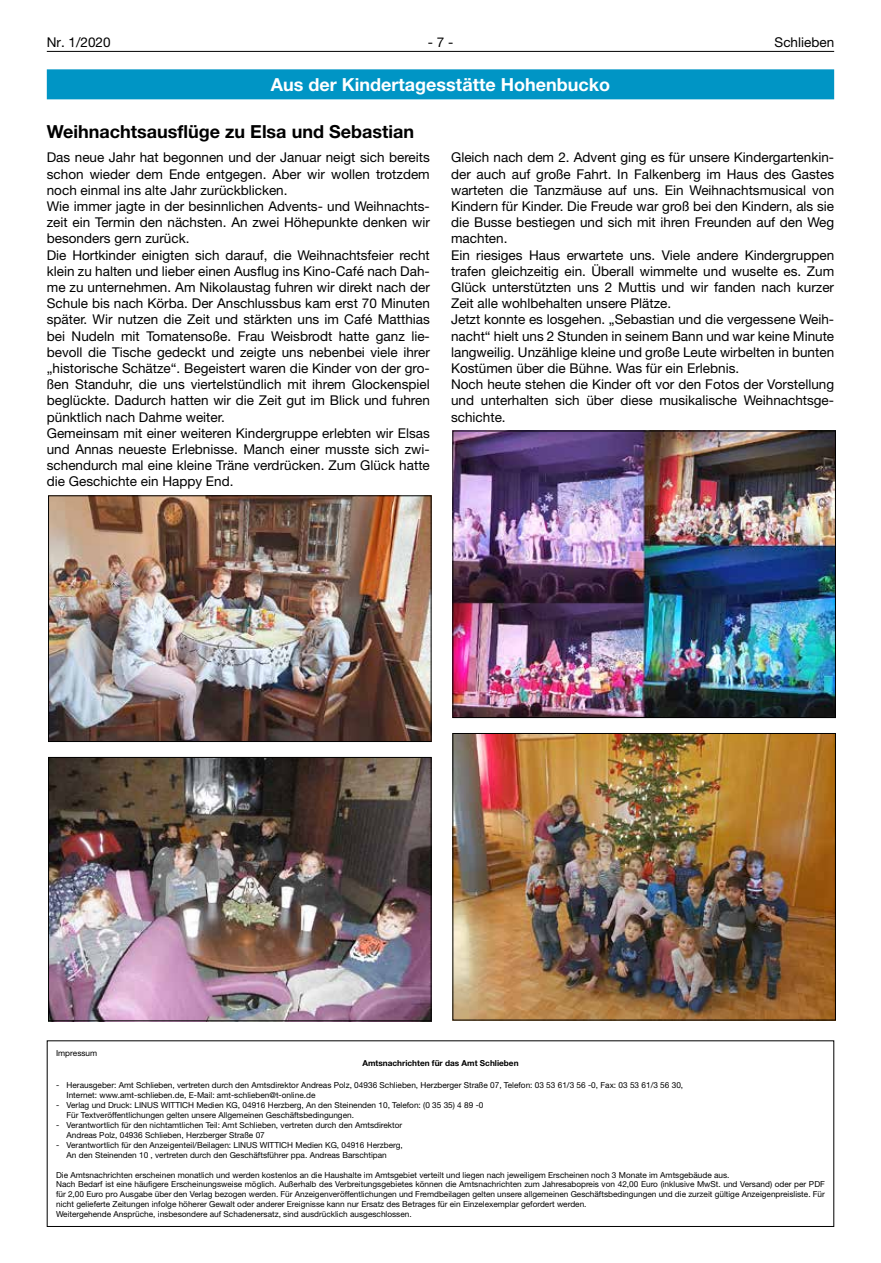
<style>
.page{position:relative;width:881px;height:1263px;background:#fff}
.page>*{position:absolute;margin:0;border:0;box-sizing:border-box;transform-origin:0 0}
.t1{font:700 18px "Helvetica Neue LT";color:#000}
.t2{font:700 18px "Helvetica Neue LT";color:#fff}
.t3{font:13.5px/16.2px "Helvetica Neue LT";color:#000}
.t4{font:8.25px/9.9px "Helvetica Neue LT";color:#000}
.t5{font:700 8.25px "Helvetica Neue LT";color:#000}
</style>
<div class="page">
<hr style="left:47px;top:51px;width:786px;height:1px;background:#000">
<div style="left:47px;top:69px;width:786px;height:30px;background:#0095c5"></div>
<img style="left:50px;top:498px;width:379px;height:242px">
<div style="left:48px;top:496px;width:383px;height:246px;border:1px solid #000"></div>
<img style="left:50px;top:759px;width:379px;height:260px">
<div style="left:48px;top:757px;width:383px;height:264px;border:1px solid #000"></div>
<img style="left:454px;top:433px;width:379px;height:283px">
<div style="left:452px;top:431px;width:383px;height:287px;border:1px solid #000"></div>
<img style="left:454px;top:735px;width:379px;height:283px">
<div style="left:452px;top:733px;width:383px;height:287px;border:1px solid #000"></div>
<div style="left:47px;top:1040px;width:786px;height:187px;border:1px solid #000"></div>
<p class="t3" style="left:47px;top:34px;width:65px">Nr. 1/2020</p>
<p class="t3" style="left:427px;top:34px;width:27px">- 7 -</p>
<p class="t3" style="left:774px;top:34px;width:61px">Schlieben</p>
<h1 class="t2" style="left:271px;top:73px;width:341px">Aus der Kindertagesstätte Hohenbucko</h1>
<h1 class="t1" style="left:47px;top:120px;width:368px">Weihnachtsausflüge zu Elsa und Sebastian</h1>
<p class="t3" style="left:47px;top:149px;width:384px">Das neue Jahr hat begonnen und der Januar neigt sich bereits schon wieder dem Ende entgegen. Aber wir wollen trotzdem noch einmal ins alte Jahr zurückblicken.<br>Wie immer jagte in der besinnlichen Advents- und Weihnachts&shy;zeit ein Termin den nächsten. An zwei Höhepunkte denken wir besonders gern zurück.<br>Die Hortkinder einigten sich darauf, die Weihnachtsfeier recht klein zu halten und lieber einen Ausflug ins Kino-Café nach Dah&shy;me zu unternehmen. Am Nikolaustag fuhren wir direkt nach der Schule bis nach Körba. Der Anschlussbus kam erst 70 Minuten später. Wir nutzen die Zeit und stärkten uns im Café Matthias bei Nudeln mit Tomatensoße. Frau Weisbrodt hatte ganz lie&shy;bevoll die Tische gedeckt und zeigte uns nebenbei viele ihrer „historische Schätze“. Begeistert waren die Kinder von der gro&shy;ßen Standuhr, die uns viertelstündlich mit ihrem Glockenspiel beglückte. Dadurch hatten wir die Zeit gut im Blick und fuhren pünktlich nach Dahme weiter.<br>Gemeinsam mit einer weiteren Kindergruppe erlebten wir Elsas und Annas neueste Erlebnisse. Manch einer musste sich zwi&shy;schendurch mal eine kleine Träne verdrücken. Zum Glück hatte die Geschichte ein Happy End.</p>
<p class="t3" style="left:451px;top:149px;width:384px">Gleich nach dem 2. Advent ging es für unsere Kindergartenkin&shy;der auch auf große Fahrt. In Falkenberg im Haus des Gastes warteten die Tanzmäuse auf uns. Ein Weihnachtsmusical von Kindern für Kinder. Die Freude war groß bei den Kindern, als sie die Busse bestiegen und sich mit ihren Freunden auf den Weg machten.<br>Ein riesiges Haus erwartete uns. Viele andere Kindergruppen trafen gleichzeitig ein. Überall wimmelte und wuselte es. Zum Glück unterstützten uns 2 Muttis und wir fanden nach kurzer Zeit alle wohlbehalten unsere Plätze.<br>Jetzt konnte es losgehen. „Sebastian und die vergessene Weih&shy;nacht“ hielt uns 2 Stunden in seinem Bann und war keine Minute langweilig. Unzählige kleine und große Leute wirbelten in bunten Kostümen über die Bühne. Was für ein Erlebnis.<br>Noch heute stehen die Kinder oft vor den Fotos der Vorstellung und unterhalten sich über diese musikalische Weihnachtsge&shy;schichte.</p>
<p class="t4" style="left:56px;top:1048px;width:43px">Impressum</p>
<p class="t5" style="left:362px;top:1058px;width:158px">Amtsnachrichten für das Amt Schlieben</p>
<p class="t4" style="left:67px;top:1080px;width:618px;text-indent:-11px">- Herausgeber: Amt Schlieben, vertreten durch den Amtsdirektor Andreas Polz, 04936 Schlieben, Herzberger Straße 07, Telefon: 03 53 61/3 56 -0, Fax: 03 53 61/3 56 30,<br>Internet: www.amt-schlieben.de, E-Mail: amt-schlieben@t-online.de</p>
<p class="t4" style="left:67px;top:1100px;width:418px;text-indent:-11px">- Verlag und Druck: LINUS WITTICH Medien KG, 04916 Herzberg, An den Steinenden 10, Telefon: (0 35 35) 4 89 -0<br>Für Textveröffentlichungen gelten unsere Allgemeinen Geschäftsbedingungen.</p>
<p class="t4" style="left:67px;top:1120px;width:337px;text-indent:-11px">- Verantwortlich für den nichtamtlichen Teil: Amt Schlieben, vertreten durch den Amtsdirektor<br>Andreas Polz, 04936 Schlieben, Herzberger Straße 07</p>
<p class="t4" style="left:67px;top:1140px;width:337px;text-indent:-11px">- Verantwortlich für den Anzeigenteil/Beilagen: LINUS WITTICH Medien KG, 04916 Herzberg,<br>An den Steinenden 10 , vertreten durch den Geschäftsführer ppa. Andreas Barschtipan</p>
<p class="t4" style="left:56px;top:1169px;width:770px">Die Amtsnachrichten erscheinen monatlich und werden kostenlos an die Haushalte im Amtsgebiet verteilt und liegen nach jeweiligem Erscheinen noch 3 Monate im Amtsgebäude aus.<br>Nach Bedarf ist eine häufigere Erscheinungsweise möglich. Außerhalb des Verbreitungsgebietes können die Amtsnachrichten zum Jahresabopreis von 42,00 Euro (inklusive MwSt. und Versand) oder per PDF für 2,00 Euro pro Ausgabe über den Verlag bezogen werden. Für Anzeigenveröffentlichungen und Fremdbeilagen gelten unsere allgemeinen Geschäftsbedingungen und die zurzeit gültige Anzeigenpreisliste. Für nicht gelieferte Zeitungen infolge höherer Gewalt oder anderer Ereignisse kann nur Ersatz des Betrages für ein Einzelexemplar gefordert werden.<br>Weitergehende Ansprüche, insbesondere auf Schadenersatz, sind ausdrücklich ausgeschlossen.</p>
</div>
